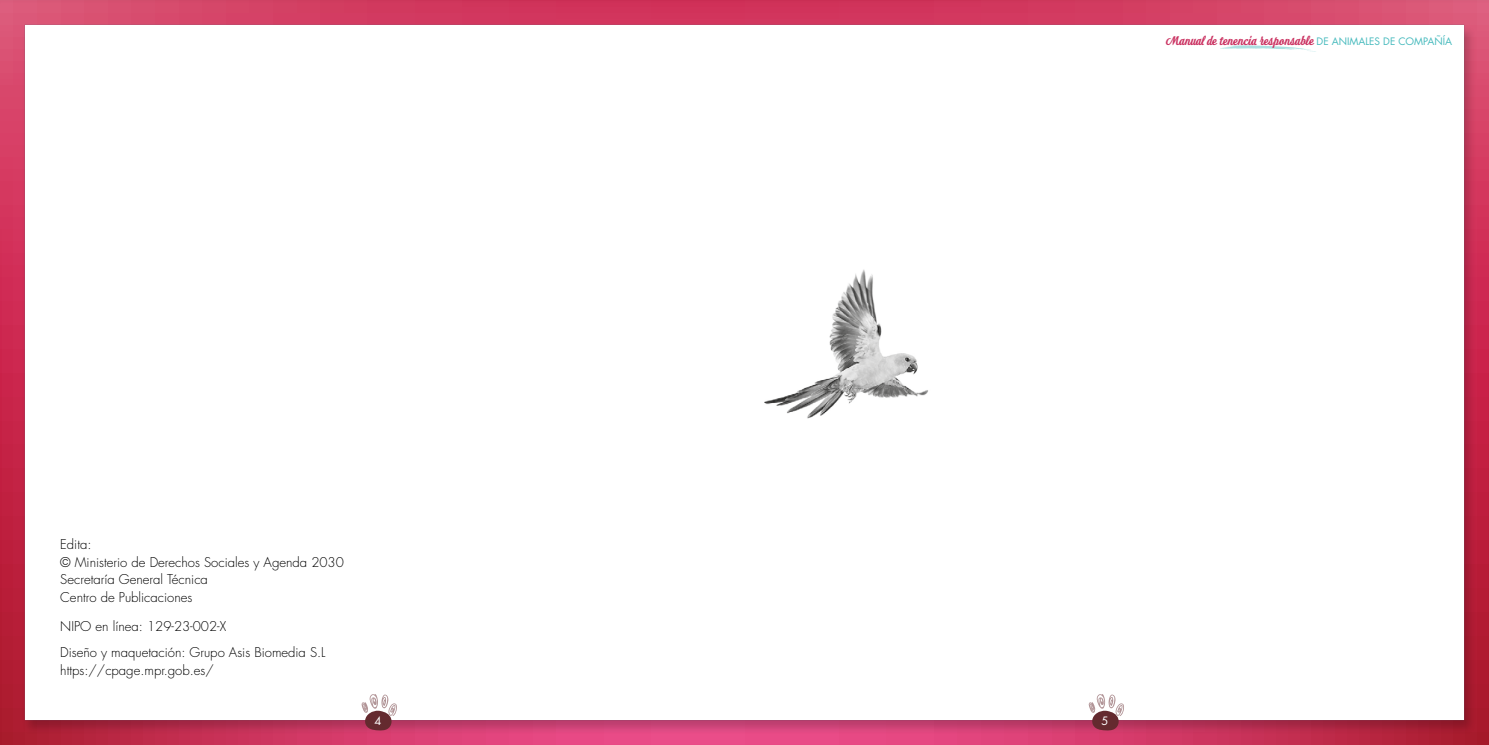
<style>
.page{position:relative;width:1489px;height:745px;background:#fff}
.page>*{position:absolute;margin:0;border:0;box-sizing:border-box;transform-origin:0 0}
.t1{font:300 13.12px/17.5px "Futura Std";color:#000}
.t2{font:700 12.5px "Look Script";color:#cb3463}
.t3{font:11.25px "Futura Std";color:#fff}
.s1{font-family:"Futura Std";font-weight:400;font-size:10px;color:#46babd}
</style>
<div class="page">
<div style="left:0;top:0;width:1488px;height:744px;background:#000;opacity:.2"></div>
<svg style="left:1219px;top:45px;width:97px;height:7px"></svg>
<svg style="left:1088px;top:693px;width:35px;height:37px"></svg>
<svg style="left:361px;top:693px;width:36px;height:37px"></svg>
<img style="left:751px;top:258px;width:214px;height:229px">
<p class="t2" style="left:1165px;top:33px;width:288px">Manual de tenencia responsable <span class="s1">DE ANIMALES DE COMPAÑÍA</span></p>
<p class="t1" style="left:60px;top:536px;width:285px">Edita:<br>© Ministerio de Derechos Sociales y Agenda 2030<br>Secretaría General Técnica<br>Centro de Publicaciones</p>
<p class="t1" style="left:60px;top:613px;width:267px;line-height:26.5px">NIPO en línea: 129-23-002-X<br>Diseño y maquetación: Grupo Asis Biomedia S.L</p>
<p class="t1" style="left:60px;top:661px;width:155px">https://cpage.mpr.gob.es/</p>
<p class="t3" style="left:374px;top:713px;width:8px">4</p>
<p class="t3" style="left:1101px;top:713px;width:8px">5</p>
</div>
